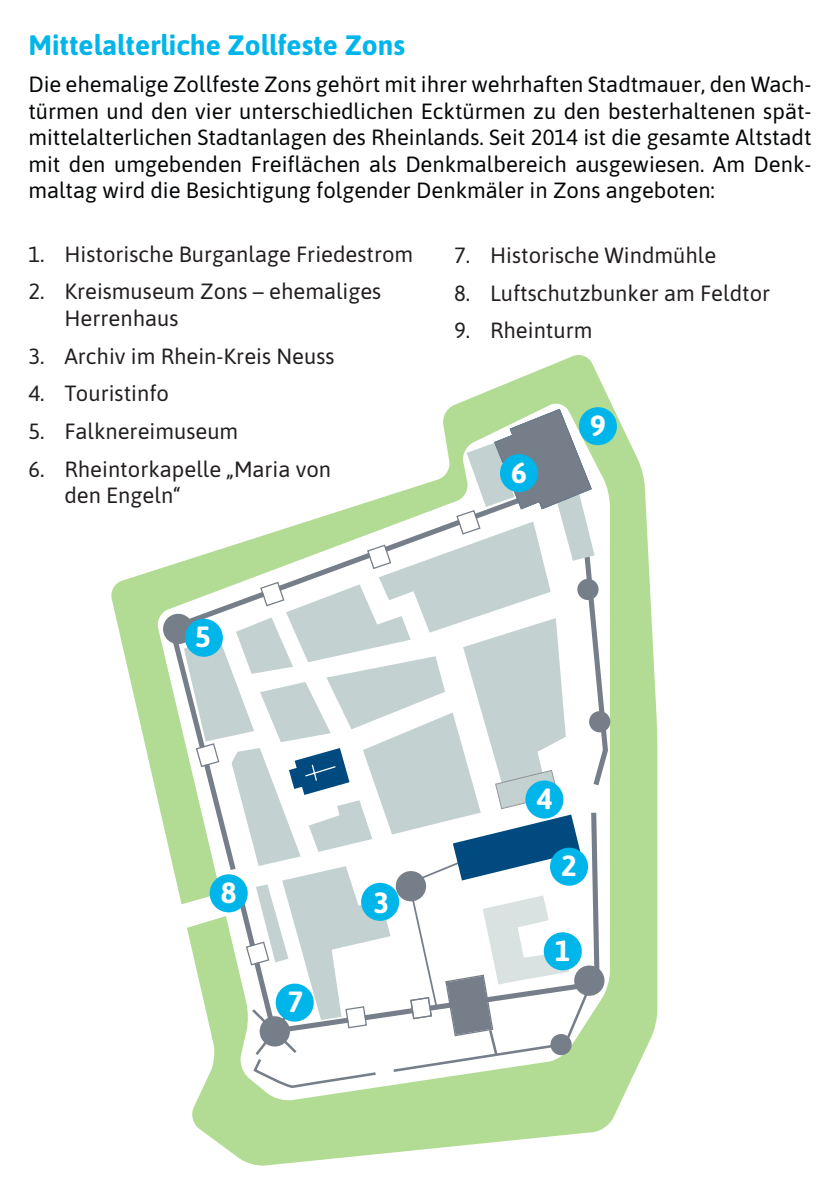
<style>
.page{position:relative;width:840px;height:1191px;background:#fff}
.page>*{position:absolute;margin:0;border:0;box-sizing:border-box;transform-origin:0 0}
.t1{font:700 29.2px "Asap";color:#fff}
.t2{font:700 28px "Asap";color:#00b5ea}
.t3{font:22px/26.4px "Asap";color:#040608;text-align:justify}
.t4{font:22px/26.4px "Asap";color:#231f20}
</style>
<div class="page">
<svg style="left:192px;top:355px;width:465px;height:811px;fill:#b2db93"></svg>
<svg style="left:192px;top:402px;width:417px;height:699px;fill:#b2db93"></svg>
<svg style="left:594px;top:479px;width:16px;height:557px"></svg>
<div style="left:574px;top:965px;width:30px;height:30px;background:#767e89;border-radius:50%"></div>
<div style="left:577px;top:579px;width:21px;height:21px;background:#767e89;border-radius:50%"></div>
<div style="left:588px;top:711px;width:22px;height:21px;background:#767e89;border-radius:50%"></div>
<svg style="left:111px;top:408px;width:483px;height:680px"></svg>
<div style="left:549px;top:847px;width:38px;height:38px;background:#00b5ea;border-radius:50%"></div>
<div style="left:275px;top:983px;width:38px;height:38px;background:#00b5ea;border-radius:50%"></div>
<div style="left:525px;top:780px;width:38px;height:38px;background:#00b5ea;border-radius:50%"></div>
<div style="left:185px;top:618px;width:38px;height:39px;background:#00b5ea;border-radius:50%"></div>
<div style="left:499px;top:454px;width:38px;height:38px;background:#00b5ea;border-radius:50%"></div>
<div style="left:209px;top:874px;width:38px;height:38px;background:#00b5ea;border-radius:50%"></div>
<div style="left:543px;top:932px;width:38px;height:38px;background:#00b5ea;border-radius:50%"></div>
<div style="left:578px;top:407px;width:38px;height:38px;background:#00b5ea;border-radius:50%"></div>
<div style="left:361px;top:882px;width:38px;height:39px;background:#00b5ea;border-radius:50%"></div>
<p class="t2" style="left:28px;top:25px;width:378px">Mittelalterliche Zollfeste Zons</p>
<p class="t3" style="left:28px;top:70px;width:784px">Die ehemalige Zollfeste Zons gehört mit ihrer wehrhaften Stadtmauer, den Wach&shy;türmen und den vier unterschiedlichen Ecktürmen zu den besterhaltenen spät&shy;mittelalterlichen Stadtanlagen des Rheinlands. Seit 2014 ist die gesamte Altstadt mit den umgebenden Freiflächen als Denkmalbereich ausgewiesen. Am Denk&shy;maltag wird die Besichtigung folgender Denkmäler in Zons angeboten:</p>
<p class="t4" style="left:28px;top:239px;width:386px">1. Historische Burganlage Friedestrom</p>
<p class="t4" style="left:64px;top:277px;width:318px;text-indent:-36px">2. Kreismuseum Zons – ehemaliges<br>Herrenhaus</p>
<p class="t4" style="left:28px;top:341px;width:307px">3. Archiv im Rhein-Kreis Neuss</p>
<p class="t4" style="left:28px;top:379px;width:142px">4. Touristinfo</p>
<p class="t4" style="left:28px;top:417px;width:211px">5. Falknereimuseum</p>
<p class="t4" style="left:64px;top:454px;width:268px;text-indent:-36px">6. Rheintorkapelle „Maria von den Engeln“</p>
<p class="t4" style="left:454px;top:241px;width:263px">7. Historische Windmühle</p>
<p class="t4" style="left:454px;top:278px;width:317px">8. Luftschutzbunker am Feldtor</p>
<p class="t4" style="left:454px;top:316px;width:140px">9. Rheinturm</p>
<p class="t1" style="left:511px;top:451px;width:17px">6</p>
<p class="t1" style="left:589px;top:405px;width:17px">9</p>
<p class="t1" style="left:195px;top:616px;width:17px">5</p>
<p class="t1" style="left:221px;top:871px;width:17px">8</p>
<p class="t1" style="left:287px;top:981px;width:17px">7</p>
<p class="t1" style="left:373px;top:881px;width:17px">3</p>
<p class="t1" style="left:536px;top:778px;width:17px">4</p>
<p class="t1" style="left:561px;top:845px;width:17px">2</p>
<p class="t1" style="left:554px;top:929px;width:17px">1</p>
</div>
